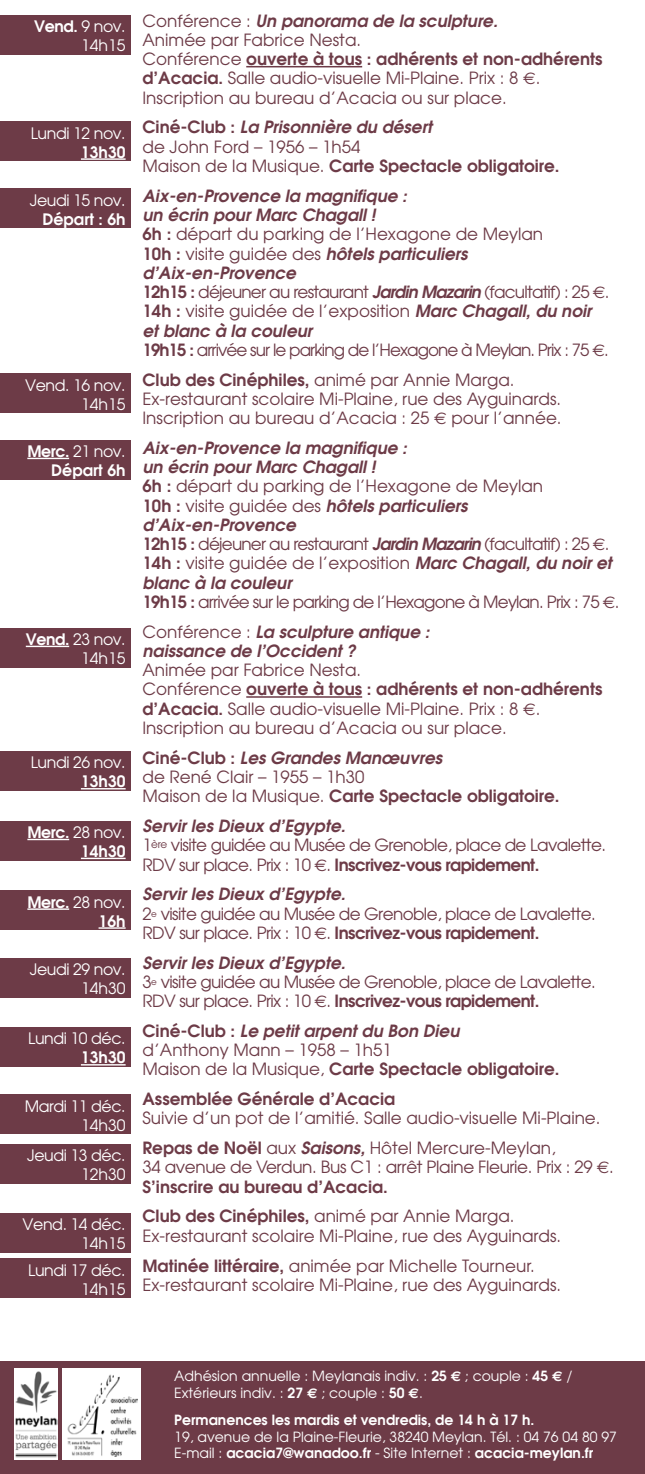
<style>
.page{position:relative;width:645px;height:1474px;background:#fff}
.page>*{position:absolute;margin:0;border:0;box-sizing:border-box;transform-origin:0 0}
.t1{font:16.8px/19.2px "Avant Garde";color:#6d3b47}
.t2{font:16.8px/19.2px "Avant Garde";letter-spacing:-.045em;color:#6d3b47}
.t3{font:16.8px/19.2px "Avant Garde";letter-spacing:-.035em;color:#6d3b47}
.t4{font:16.8px/19.2px "Avant Garde";letter-spacing:-.02em;color:#6d3b47}
.t5{font:italic 600 16.8px/19.2px "Avant Garde";color:#6d3b47}
.t6{font:600 16.8px "Avant Garde";color:#6d3b47}
.t7{font:15.75px/18.9px "Avant Garde";letter-spacing:-.025em;color:#fff;text-align:right}
.t8{font:600 15.75px/18.9px "Avant Garde";color:#fff;text-align:right}
.t9{font:15.75px/18.9px "Avant Garde";color:#fff;text-align:right}
.t10{font:14px/16.6px "Avant Garde";color:#fff}
.t11{font:600 14px "Avant Garde";color:#fff}
.s1{font-weight:600}
.s2{font-weight:400}
.s3{font-weight:600;font-style:italic}
.s4{font-family:"Euro Sans"}
.s5{font-weight:400;font-style:normal}
.s6{font-family:"Euro Sans";font-weight:700}
</style>
<div class="page">
<hr style="left:246px;top:66px;width:116px;height:1px;background:#6d3b47">
<hr style="left:246px;top:696px;width:116px;height:1px;background:#6d3b47">
<div style="left:0;top:1360px;width:645px;height:113px;background:#6d3b47"></div>
<div style="left:63px;top:1368px;width:78px;height:92px;background:#fff"></div>
<img style="left:67px;top:1374px;width:70px;height:82px">
<img style="left:14px;top:1368px;width:43px;height:91px">
<div style="left:0;top:15px;width:131px;height:40px;background:#6d3b47"></div>
<div style="left:0;top:122px;width:131px;height:39px;background:#6d3b47"></div>
<hr style="left:81px;top:158px;width:45px;height:2px;background:#fff">
<div style="left:0;top:628px;width:131px;height:39px;background:#6d3b47"></div>
<hr style="left:26px;top:645px;width:43px;height:2px;background:#fff">
<div style="left:0;top:189px;width:131px;height:39px;background:#6d3b47"></div>
<div style="left:0;top:373px;width:131px;height:40px;background:#6d3b47"></div>
<div style="left:0;top:440px;width:131px;height:39px;background:#6d3b47"></div>
<hr style="left:27px;top:458px;width:42px;height:1px;background:#fff">
<div style="left:0;top:890px;width:131px;height:40px;background:#6d3b47"></div>
<hr style="left:27px;top:908px;width:42px;height:1px;background:#fff">
<svg style="left:99px;top:927px;width:27px;height:1px"></svg>
<div style="left:0;top:751px;width:131px;height:40px;background:#6d3b47"></div>
<hr style="left:81px;top:788px;width:45px;height:1px;background:#fff">
<div style="left:0;top:821px;width:131px;height:39px;background:#6d3b47"></div>
<hr style="left:27px;top:838px;width:42px;height:2px;background:#fff">
<hr style="left:81px;top:857px;width:45px;height:2px;background:#fff">
<div style="left:0;top:957px;width:131px;height:40px;background:#6d3b47"></div>
<div style="left:0;top:1027px;width:131px;height:40px;background:#6d3b47"></div>
<hr style="left:81px;top:1064px;width:45px;height:1px;background:#fff">
<div style="left:0;top:1094px;width:131px;height:40px;background:#6d3b47"></div>
<div style="left:0;top:1143px;width:131px;height:40px;background:#6d3b47"></div>
<div style="left:0;top:1212px;width:131px;height:40px;background:#6d3b47"></div>
<div style="left:0;top:1258px;width:131px;height:40px;background:#6d3b47"></div>
<p class="t7" style="left:34px;top:17px;width:93px"><span class="s1">Vend.</span> 9 nov.<br>14h15</p>
<p class="t7" style="left:31px;top:123px;width:96px">Lundi 12 nov.</p>
<p class="t8" style="left:81px;top:142px;width:46px">13h30</p>
<p class="t7" style="left:30px;top:190px;width:97px">Jeudi 15 nov.</p>
<p class="t8" style="left:42px;top:209px;width:85px">Départ : 6h</p>
<p class="t7" style="left:25px;top:375px;width:102px">Vend. 16 nov.<br>14h15</p>
<p class="t8" style="left:27px;top:441px;width:100px">Merc. <span class="s2">21 nov.<br></span>Départ 6h</p>
<p class="t9" style="left:26px;top:629px;width:101px"><span class="s1">Vend.</span> 23 nov.<br>14h15</p>
<p class="t7" style="left:31px;top:753px;width:96px">Lundi 26 nov.</p>
<p class="t8" style="left:81px;top:771px;width:46px">13h30</p>
<p class="t8" style="left:27px;top:822px;width:100px">Merc. <span class="s2">28 nov.<br></span>14h30</p>
<p class="t8" style="left:27px;top:892px;width:100px">Merc. <span class="s2">28 nov.<br></span>16h</p>
<p class="t7" style="left:30px;top:959px;width:97px">Jeudi 29 nov.<br>14h30</p>
<p class="t7" style="left:28px;top:1029px;width:99px">Lundi 10 déc.</p>
<p class="t8" style="left:81px;top:1047px;width:46px">13h30</p>
<p class="t7" style="left:25px;top:1096px;width:102px">Mardi 11 déc.<br>14h30</p>
<p class="t7" style="left:27px;top:1145px;width:100px">Jeudi 13 déc.<br>12h30</p>
<p class="t7" style="left:23px;top:1214px;width:105px">Vend. 14 déc.<br>14h15</p>
<p class="t7" style="left:28px;top:1260px;width:99px">Lundi 17 déc.<br>14h15</p>
<p class="t1" style="left:143px;top:11px;width:461px">Conférence : <span class="s3">Un panorama de la sculpture.<br></span>Animée par Fabrice Nesta.<br>Conférence <span class="s1">ouverte à tous : adhérents et non-adhérents d’Acacia.</span> Salle audio-visuelle Mi-Plaine. Prix : 8 <span class="s4">€</span>.<br>Inscription au bureau d’Acacia ou sur place.</p>
<p class="t1" style="left:143px;top:117px;width:419px"><span class="s1">Ciné-Club :</span> <span class="s3">La Prisonnière du désert<br></span>de John Ford – 1956 – 1h54<br>Maison de la Musique. <span class="s1">Carte Spectacle obligatoire.</span></p>
<p class="t2" style="left:143px;top:186px;width:468px"><span class="s3">Aix-en-Provence la magnifique :<br>un écrin pour Marc Chagall !<br></span><span class="s1">6h :</span> départ du parking de l’Hexagone de Meylan<br><span class="s1">10h :</span> visite guidée des <span class="s3">hôtels particuliers d’Aix-en-Provence<br></span><span class="s1">12h15 :</span> déjeuner au restaurant <span class="s3">Jardin Mazarin</span> (facultatif) : 25 <span class="s4">€</span>.<br><span class="s1">14h :</span> visite guidée de l’exposition <span class="s3">Marc Chagall, du noir et blanc à la couleur<br></span><span class="s1">19h15 :</span> arrivée sur le parking de l’Hexagone à Meylan. Prix : 75 <span class="s4">€</span>.</p>
<p class="t1" style="left:143px;top:369px;width:421px"><span class="s1">Club des Cinéphiles,</span> animé par Annie Marga.<br>Ex-restaurant scolaire Mi-Plaine, rue des Ayguinards.<br>Inscription au bureau d’Acacia : 25 <span class="s4">€</span> pour l’année.</p>
<p class="t2" style="left:143px;top:438px;width:478px"><span class="s3">Aix-en-Provence la magnifique :<br>un écrin pour Marc Chagall !<br></span><span class="s1">6h :</span> départ du parking de l’Hexagone de Meylan<br><span class="s1">10h :</span> visite guidée des <span class="s3">hôtels particuliers d’Aix-en-Provence<br></span><span class="s1">12h15 :</span> déjeuner au restaurant <span class="s3">Jardin Mazarin</span> (facultatif) : 25 <span class="s4">€</span>.<br><span class="s1">14h :</span> visite guidée de l’exposition <span class="s3">Marc Chagall, du noir et blanc à la couleur<br></span><span class="s1">19h15 :</span> arrivée sur le parking de l’Hexagone à Meylan. Prix : 75 <span class="s4">€</span>.</p>
<p class="t5" style="left:143px;top:621px;width:288px"><span class="s5">Conférence :</span> La sculpture antique : naissance de l’Occident ?</p>
<p class="t1" style="left:143px;top:660px;width:461px">Animée par Fabrice Nesta.<br>Conférence <span class="s1">ouverte à tous : adhérents et non-adhérents d’Acacia.</span> Salle audio-visuelle Mi-Plaine. Prix : 8 <span class="s4">€</span>.<br>Inscription au bureau d’Acacia ou sur place.</p>
<p class="t1" style="left:143px;top:747px;width:419px"><span class="s1">Ciné-Club :</span> <span class="s3">Les Grandes Manœuvres<br></span>de René Clair – 1955 – 1h30<br>Maison de la Musique. <span class="s1">Carte Spectacle obligatoire.</span></p>
<p class="t3" style="left:143px;top:816px;width:465px"><span class="s3">Servir les Dieux d’Egypte.<br></span>1<sup>ère</sup> visite guidée au Musée de Grenoble, place de Lavalette.<br>RDV sur place. Prix : 10 <span class="s4">€</span>. <span class="s1">Inscrivez-vous rapidement.</span></p>
<p class="t3" style="left:143px;top:884px;width:455px"><span class="s3">Servir les Dieux d’Egypte.<br></span>2<sup>e</sup> visite guidée au Musée de Grenoble, place de Lavalette.<br>RDV sur place. Prix : 10 <span class="s4">€</span>. <span class="s1">Inscrivez-vous rapidement.</span></p>
<p class="t3" style="left:143px;top:952px;width:455px"><span class="s3">Servir les Dieux d’Egypte.<br></span>3<sup>e</sup> visite guidée au Musée de Grenoble, place de Lavalette.<br>RDV sur place. Prix : 10 <span class="s4">€</span>. <span class="s1">Inscrivez-vous rapidement.</span></p>
<p class="t1" style="left:143px;top:1020px;width:419px"><span class="s1">Ciné-Club :</span> <span class="s3">Le petit arpent du Bon Dieu<br></span>d’Anthony Mann – 1958 – 1h51<br>Maison de la Musique, <span class="s1">Carte Spectacle obligatoire.</span></p>
<p class="t6" style="left:143px;top:1087px;width:254px">Assemblée Générale d’Acacia</p>
<p class="t1" style="left:143px;top:1103px;width:459px;line-height:29.8px">Suivie d’un pot de l’amitié. Salle audio-visuelle Mi-Plaine.<br><span class="s1">Repas de Noël</span> aux <span class="s3">Saisons,</span> Hôtel Mercure-Meylan,</p>
<p class="t4" style="left:143px;top:1157px;width:473px">34 avenue de Verdun. Bus C1 : arrêt Plaine Fleurie. Prix : 29 <span class="s4">€</span>.<br><span class="s1">S’inscrire au bureau d’Acacia.</span></p>
<p class="t1" style="left:143px;top:1206px;width:420px"><span class="s1">Club des Cinéphiles,</span> animé par Annie Marga.<br>Ex-restaurant scolaire Mi-Plaine, rue des Ayguinards.</p>
<p class="t1" style="left:143px;top:1255px;width:420px"><span class="s1">Matinée littéraire,</span> animée par Michelle Tourneur.<br>Ex-restaurant scolaire Mi-Plaine, rue des Ayguinards.</p>
<p class="t10" style="left:174px;top:1367px;width:400px">Adhésion annuelle : Meylanais indiv. : <span class="s1">25</span> <span class="s6">E</span> ; couple : <span class="s1">45</span> <span class="s6">E</span> /<br>Extérieurs indiv. : <span class="s1">27</span> <span class="s6">E</span> ; couple : <span class="s1">50</span> <span class="s6">E</span>.</p>
<p class="t11" style="left:174px;top:1410px;width:362px">Permanences les mardis et vendredis, de 14 h à 17 h.</p>
<p class="t10" style="left:174px;top:1427px;width:444px">19, avenue de la Plaine-Fleurie, 38240 Meylan. Tél. : 04 76 04 80 97<br>E-mail : <span class="s1">acacia7@wanadoo.fr</span> - Site Internet : <span class="s1">acacia-meylan.fr</span></p>
</div>
